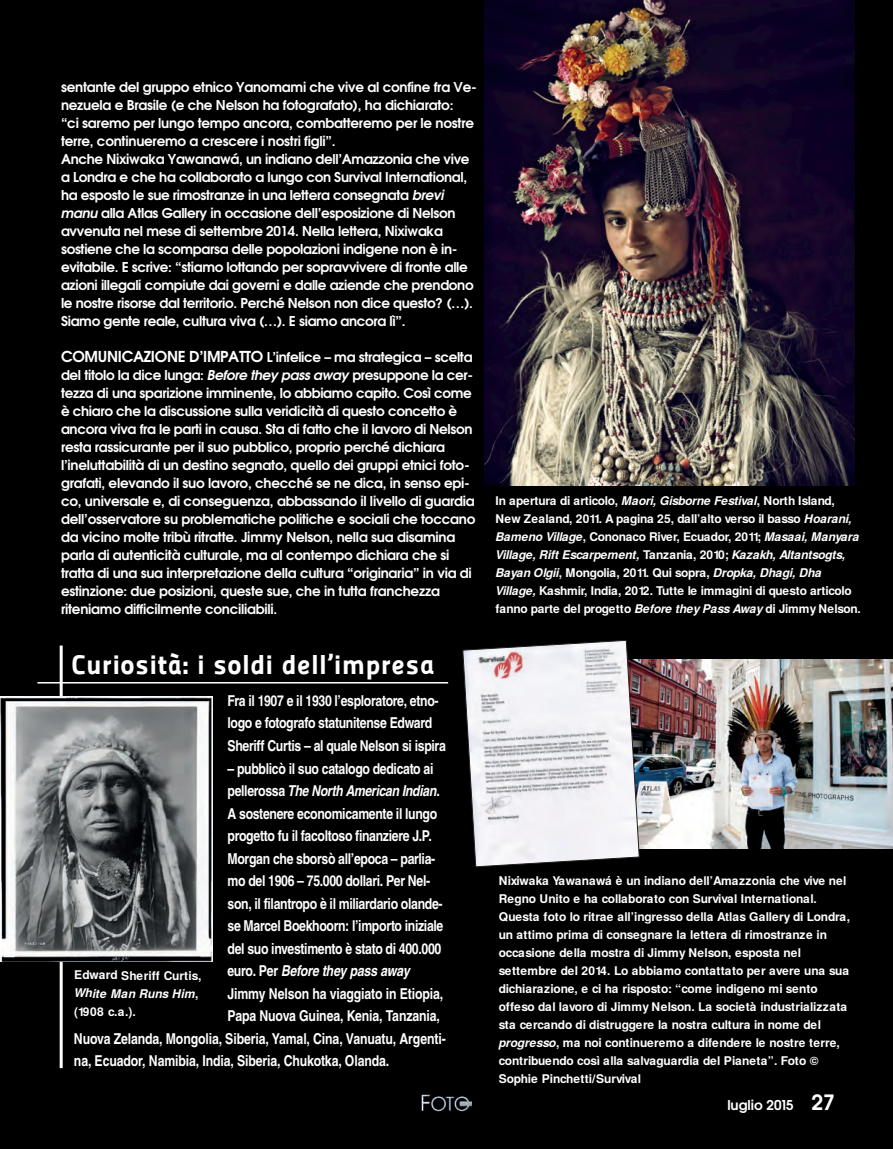
<style>
.page{position:relative;width:893px;height:1149px;background:#fff}
.page>*{position:absolute;margin:0;border:0;box-sizing:border-box;transform-origin:0 0}
.t1{font:27px "Panefresco 999 wt";letter-spacing:.025em;color:#fff}
.t2{font:700 15px/22.5px "Te X Gyre Heros Condensed";letter-spacing:-.025em;color:#fff}
.t3{font:italic 700 15px "Te X Gyre Heros Condensed";letter-spacing:-.025em;color:#fff}
.t4{font:700 13.5px/18px "Te X Gyre Adventor";letter-spacing:-.02em;color:#fff}
.t5{font:700 13.5px "Te X Gyre Adventor";color:#fff}
.t6{font:700 12px/18px "Te X Gyre Heros";letter-spacing:-.02em;color:#fff}
.t7{font:700 12px/18px "Te X Gyre Heros";letter-spacing:.005em;color:#fff}
.s1{font-style:italic}
.s2{font-size:15px}
.s3{font-style:normal}
.s4{font-size:21px}
</style>
<div class="page">
<div style="left:0;top:0;width:893px;height:1148px;background:#000"></div>
<img style="left:484px;top:0;width:370px;height:485px">
<img style="left:640px;top:659px;width:253px;height:189px">
<svg style="left:462px;top:640px;width:178px;height:227px;background:#ceccd0"></svg>
<hr style="left:60px;top:645px;width:3px;height:422px;background:#fff">
<hr style="left:37px;top:681px;width:411px;height:2px;background:#fff">
<img style="left:0;top:696px;width:212px;height:265px">
<img style="left:421px;top:1094px;width:51px;height:18px">
<p class="t4" style="left:61px;top:78px;width:417px">sentante del gruppo etnico Yanomami che vive al confine fra Ve&shy;nezuela e Brasile (e che Nelson ha fotografato), ha dichiarato:<br>“ci saremo per lungo tempo ancora, combatteremo per le nostre terre, continueremo a crescere i nostri figli”.<br>Anche Nixiwaka Yawanawá, un indiano dell’Amazzonia che vive a Londra e che ha collaborato a lungo con Survival International, ha esposto le sue rimostranze in una lettera consegnata <span class="s1">brevi manu</span> alla Atlas Gallery in occasione dell’esposizione di Nelson avvenuta nel mese di settembre 2014. Nella lettera, Nixiwaka sostiene che la scomparsa delle popolazioni indigene non è in&shy;evitabile. E scrive: “stiamo lottando per sopravvivere di fronte alle azioni illegali compiute dai governi e dalle aziende che prendono le nostre risorse dal territorio. Perché Nelson non dice questo? (…).<br>Siamo gente reale, cultura viva (…). E siamo ancora lì”.</p>
<p class="t4" style="left:61px;top:348px;width:416px"><span class="s2">COMUNICAZIONE D’IMPATTO</span> L’infelice – ma strategica – scelta del titolo la dice lunga: <span class="s1">Before they pass away</span> presuppone la cer&shy;tezza di una sparizione imminente, lo abbiamo capito. Così come è chiaro che la discussione sulla veridicità di questo concetto è ancora viva fra le parti in causa. Sta di fatto che il lavoro di Nelson resta rassicurante per il suo pubblico, proprio perché dichiara l’ineluttabilità di un destino segnato, quello dei gruppi etnici foto&shy;grafati, elevando il suo lavoro, checché se ne dica, in senso epi&shy;co, universale e, di conseguenza, abbassando il livello di guardia dell’osservatore su problematiche politiche e sociali che toccano da vicino molte tribù ritratte. Jimmy Nelson, nella sua disamina parla di autenticità culturale, ma al contempo dichiara che si tratta di una sua interpretazione della cultura “originaria” in via di estinzione: due posizioni, queste sue, che in tutta franchezza riteniamo difficilmente conciliabili.</p>
<h1 class="t1" style="left:71px;top:648px;width:364px">Curiosità: i soldi dell’impresa</h1>
<p class="t2" style="left:228px;top:689px;width:220px">Fra il 1907 e il 1930 l’esploratore, etno&shy;logo e fotografo statunitense Edward<br>Sheriff Curtis – al quale Nelson si ispira</p>
<p class="t2" style="left:228px;top:756px;width:207px">– pubblicò il suo catalogo dedicato ai</p>
<p class="t3" style="left:228px;top:781px;width:214px"><span class="s3">pellerossa</span> The North American Indian<span class="s3">.</span></p>
<p class="t2" style="left:228px;top:801px;width:211px">A sostenere economicamente il lungo</p>
<p class="t2" style="left:228px;top:824px;width:206px">progetto fu il facoltoso finanziere J.P.</p>
<p class="t2" style="left:228px;top:846px;width:209px">Morgan che sborsò all’epoca – parlia-</p>
<p class="t2" style="left:228px;top:869px;width:204px">mo del 1906 – 75.000 dollari. Per Nel-</p>
<p class="t2" style="left:228px;top:891px;width:217px">son, il filantropo è il miliardario olande-</p>
<p class="t2" style="left:228px;top:914px;width:217px">se Marcel Boekhoorn: l’importo iniziale</p>
<p class="t2" style="left:228px;top:936px;width:215px">del suo investimento è stato di 400.000</p>
<p class="t3" style="left:227px;top:961px;width:184px"><span class="s3">euro. Per</span> Before they pass away</p>
<p class="t2" style="left:227px;top:981px;width:217px">Jimmy Nelson ha viaggiato in Etiopia,</p>
<p class="t2" style="left:227px;top:1004px;width:214px">Papa Nuova Guinea, Kenia, Tanzania,</p>
<p class="t2" style="left:74px;top:1026px;width:373px">Nuova Zelanda, Mongolia, Siberia, Yamal, Cina, Vanuatu, Argenti-</p>
<p class="t2" style="left:74px;top:1049px;width:317px">na, Ecuador, Namibia, India, Siberia, Chukotka, Olanda.</p>
<p class="t7" style="left:74px;top:966px;width:129px">Edward Sheriff Curtis,<br><span class="s1">White Man Runs Him</span>, (1908 c.a.).</p>
<p class="t6" style="left:495px;top:492px;width:367px">In apertura di articolo, <span class="s1">Maori, Gisborne Festival</span>, North Island, New Zealand, 2011. A pagina 25, dall’alto verso il basso <span class="s1">Hoarani, Bameno Village</span>, Cononaco River, Ecuador, 2011; <span class="s1">Masaai, Manyara Village, Rift Escarpement,</span> Tanzania, 2010; <span class="s1">Kazakh, Altantsogts, Bayan Olgii</span>, Mongolia, 2011. Qui sopra, <span class="s1">Dropka, Dhagi, Dha Village,</span> Kashmir, India, 2012. Tutte le immagini di questo articolo fanno parte del progetto <span class="s1">Before they Pass Away</span> di Jimmy Nelson.</p>
<p class="t6" style="left:499px;top:871px;width:353px">Nixiwaka Yawanawá è un indiano dell’Amazzonia che vive nel Regno Unito e ha collaborato con Survival International.<br>Questa foto lo ritrae all’ingresso della Atlas Gallery di Londra, un attimo prima di consegnare la lettera di rimostranze in occasione della mostra di Jimmy Nelson, esposta nel settembre del 2014. Lo abbiamo contattato per avere una sua dichiarazione, e ci ha risposto: “come indigeno mi sento offeso dal lavoro di Jimmy Nelson. La società industrializzata sta cercando di distruggere la nostra cultura in nome del <span class="s1">progresso</span>, ma noi continueremo a difendere le nostre terre, contribuendo così alla salvaguardia del Pianeta”. Foto © Sophie Pinchetti/Survival</p>
<p class="t5" style="left:727px;top:1097px;width:109px">luglio 2015 <span class="s4">27</span></p>
</div>
